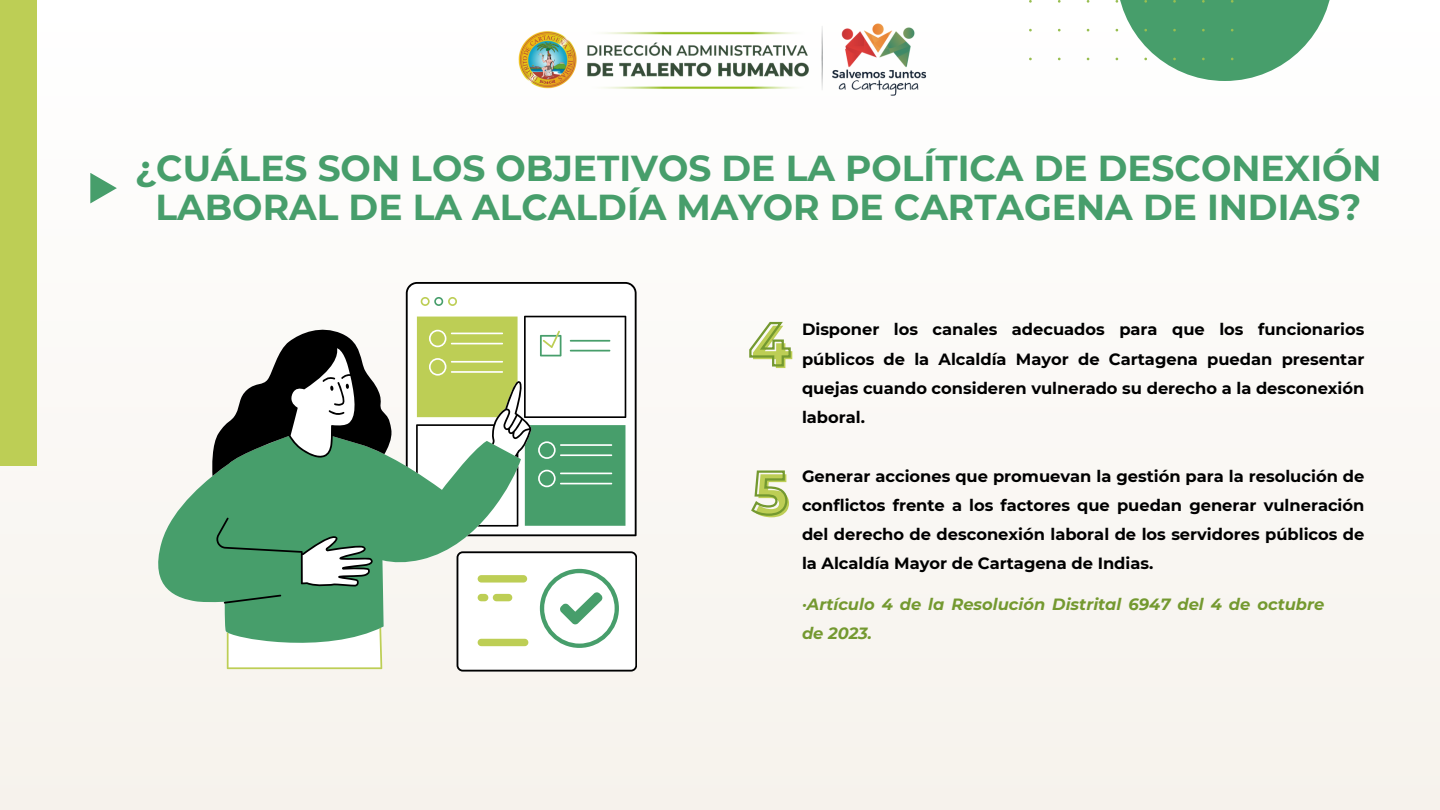
<style>
.page{position:relative;width:1440px;height:810px;background:#fbf9f6}
.page>*{position:absolute;margin:0;border:0;box-sizing:border-box;transform-origin:0 0}
.t1{font:700 60.5px "Montserrat";color:#bdce55}
.t2{font:700 36px/39px "Montserrat";color:#479e6b;text-align:center}
.t3{font:700 16.3px/29.2px "Montserrat";color:#000;text-align:justify}
.t4{font:italic 700 16.3px/29.2px "Montserrat";color:#749930}
</style>
<div class="page">
<svg style="left:1117px;top:0;width:213px;height:81px;fill:#479e6b"></svg>
<div style="left:0;top:0;width:37px;height:466px;background:#bdce55"></div>
<svg style="left:90px;top:173px;width:27px;height:30px"></svg>
<img style="left:518px;top:23px;width:409px;height:73px">
<svg style="left:158px;top:476px;width:54px;height:127px;fill:#479e6b"></svg>
<svg style="left:212px;top:282px;width:425px;height:390px"></svg>
<svg style="left:749px;top:321px;width:42px;height:46px"></svg>
<svg style="left:751px;top:470px;width:37px;height:46px"></svg>
<p class="t2" style="left:135px;top:148px;width:1248px">¿CUÁLES SON LOS OBJETIVOS DE LA POLÍTICA DE DESCONEXIÓN<br>LABORAL DE LA ALCALDÍA MAYOR DE CARTAGENA DE INDIAS?</p>
<p class="t1" style="left:751px;top:310px;width:43px">4</p>
<p class="t3" style="left:802px;top:315px;width:564px">Disponer los canales adecuados para que los funcionarios públicos de la Alcaldía Mayor de Cartagena puedan presentar quejas cuando consideren vulnerado su derecho a la desconexión laboral.</p>
<p class="t1" style="left:755px;top:458px;width:37px">5</p>
<p class="t3" style="left:802px;top:461px;width:564px">Generar acciones que promuevan la gestión para la resolución de conflictos frente a los factores que puedan generar vulneración del derecho de desconexión laboral de los servidores públicos de la Alcaldía Mayor de Cartagena de Indias.</p>
<p class="t4" style="left:802px;top:589px;width:524px">·Artículo 4 de la Resolución Distrital 6947 del 4 de octubre de 2023.</p>
</div>
